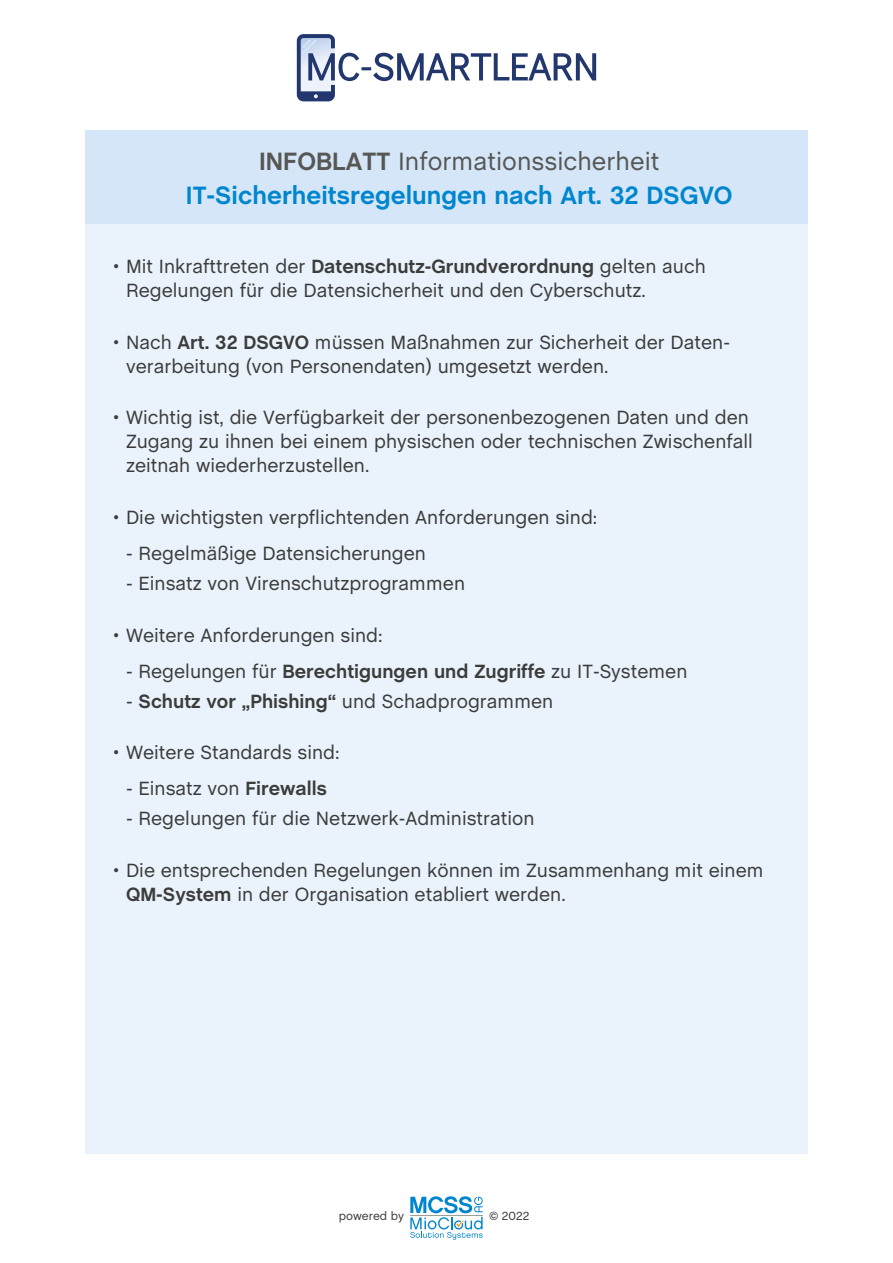
<style>
.page{position:relative;width:893px;height:1263px;background:#fff}
.page>*{position:absolute;margin:0;border:0;box-sizing:border-box;transform-origin:0 0}
.t1{font:700 25.5px/34.5px "Chalet";color:#0086ce;text-align:center}
.t2{font:19.5px/24px "Chalet";color:#3c3c3b}
.t3{font:12px "Chalet";color:#3c3c3b}
.s1{color:#575756}
.s2{font-weight:400;color:#575756}
.s3{font-weight:700}
</style>
<div class="page">
<div style="left:85px;top:130px;width:723px;height:1023px;background:#eaf3fc"></div>
<div style="left:85px;top:130px;width:723px;height:94px;background:#d4e6f7"></div>
<svg style="left:297px;top:34px;width:299px;height:67px"></svg>
<svg style="left:410px;top:1196px;width:73px;height:44px"></svg>
<hr style="left:410px;top:1215px;width:73px;height:1px;background:#9d9d9c">
<h1 class="t1" style="left:186px;top:145px;width:548px"><span class="s1">INFOBLATT</span> <span class="s2">Informationssicherheit<br></span>IT-Sicherheitsregelungen nach Art. 32 DSGVO</h1>
<p class="t2" style="left:126px;top:254px;width:581px;text-indent:-13px">• Mit Inkrafttreten der <span class="s3">Datenschutz-Grundverordnung</span> gelten auch<br>Regelungen für die Datensicherheit und den Cyberschutz.</p>
<p class="t2" style="left:126px;top:330px;width:605px;text-indent:-13px">• Nach <span class="s3">Art. 32 DSGVO</span> müssen Maßnahmen zur Sicherheit der Daten&shy;verarbeitung (von Personendaten) umgesetzt werden.</p>
<p class="t2" style="left:126px;top:406px;width:628px;text-indent:-13px">• Wichtig ist, die Verfügbarkeit der personenbezogenen Daten und den<br>Zugang zu ihnen bei einem physischen oder technischen Zwischenfall zeitnah wiederherzustellen.</p>
<p class="t2" style="left:113px;top:505px;width:486px">• Die wichtigsten verpflichtenden Anforderungen sind:</p>
<p class="t2" style="left:126px;top:541px;width:301px">- Regelmäßige Datensicherungen</p>
<p class="t2" style="left:126px;top:571px;width:341px">- Einsatz von Virenschutzprogrammen</p>
<p class="t2" style="left:113px;top:623px;width:271px">• Weitere Anforderungen sind:</p>
<p class="t2" style="left:126px;top:659px;width:563px">- Regelungen für <span class="s3">Berechtigungen und Zugriffe</span> zu IT-Systemen</p>
<p class="t2" style="left:126px;top:689px;width:429px">- <span class="s3">Schutz vor „Phishing“</span> und Schadprogrammen</p>
<p class="t2" style="left:113px;top:740px;width:228px">• Weitere Standards sind:</p>
<p class="t2" style="left:126px;top:776px;width:202px">- Einsatz von <span class="s3">Firewalls</span></p>
<p class="t2" style="left:126px;top:806px;width:410px">- Regelungen für die Netzwerk-Administration</p>
<p class="t2" style="left:126px;top:858px;width:639px;text-indent:-13px">• Die entsprechenden Regelungen können im Zusammenhang mit einem<br><span class="s3">QM-System</span> in der Organisation etabliert werden.</p>
<p class="t3" style="left:339px;top:1209px;width:67px">powered by</p>
<p class="t3" style="left:489px;top:1209px;width:42px">© 2022</p>
</div>
